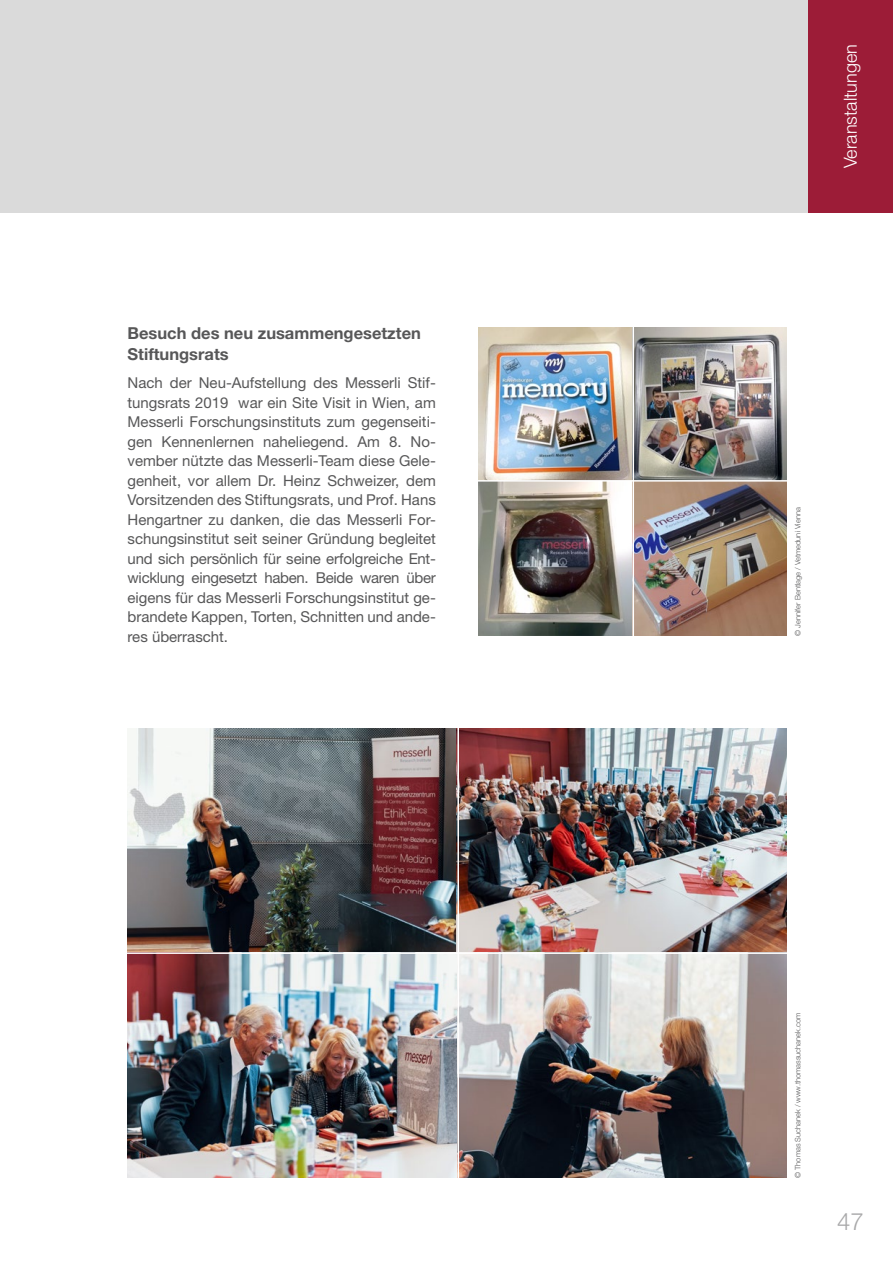
<style>
.page{position:relative;width:893px;height:1263px;background:#fff}
.page>*{position:absolute;margin:0;border:0;box-sizing:border-box;transform-origin:0 0}
.t1{font:300 24px "Helvetica Neue LT Std";color:#a8a8a9}
.t2{font:300 18px "Helvetica Neue LT Std";color:#fff}
.t3{font:700 16.5px/21px "Helvetica Neue LT Std";color:#575758}
.t4{font:15px/19.5px "Helvetica Neue LT Std";color:#575758;text-align:justify}
.t5{font:300 7.5px "Helvetica Neue LT Std";color:#575758}
</style>
<div class="page">
<div style="left:0;top:0;width:893px;height:213px;background:#dadada"></div>
<div style="left:808px;top:0;width:85px;height:213px;background:#9c1c37"></div>
<img style="left:127px;top:728px;width:660px;height:449px">
<img style="left:478px;top:327px;width:309px;height:309px">
<hr style="left:632px;top:300px;width:2px;height:351px;background:#fff">
<hr style="left:457px;top:721px;width:2px;height:465px;background:#fff">
<hr style="left:458px;top:480px;width:350px;height:2px;background:#fff">
<hr style="left:119px;top:952px;width:676px;height:2px;background:#fff">
<p class="t3" style="left:128px;top:322px;width:295px">Besuch des neu zusammengesetzten<br>Stiftungsrats</p>
<p class="t4" style="left:128px;top:373px;width:310px">Nach der Neu-Aufstellung des Messerli Stif&shy;tungsrats 2019 war ein Site Visit in Wien, am Messerli Forschungsinstituts zum gegenseiti&shy;gen Kennenlernen naheliegend. Am 8. No&shy;vember nützte das Messerli-Team diese Gele&shy;genheit, vor allem Dr. Heinz Schweizer, dem Vorsitzenden des Stiftungsrats, und Prof. Hans Hengartner zu danken, die das Messerli For&shy;schungsinstitut seit seiner Gründung begleitet und sich persönlich für seine erfolgreiche Ent&shy;wicklung eingesetzt haben. Beide waren über eigens für das Messerli Forschungsinstitut ge&shy;brandete Kappen, Torten, Schnitten und ande&shy;res überrascht.</p>
<p class="t2" style="left:839px;top:168px;width:126px;rotate:-90deg">Veranstaltungen</p>
<p class="t5" style="left:793px;top:636px;width:130px;rotate:-90deg">© Jennifer Bentlage / Vetmeduni Vienna</p>
<p class="t5" style="left:793px;top:1178px;width:167px;rotate:-90deg">© Thomas Suchanek / www.thomassuchanek.com</p>
<h1 class="t1" style="left:837px;top:1207px;width:28px">47</h1>
</div>
